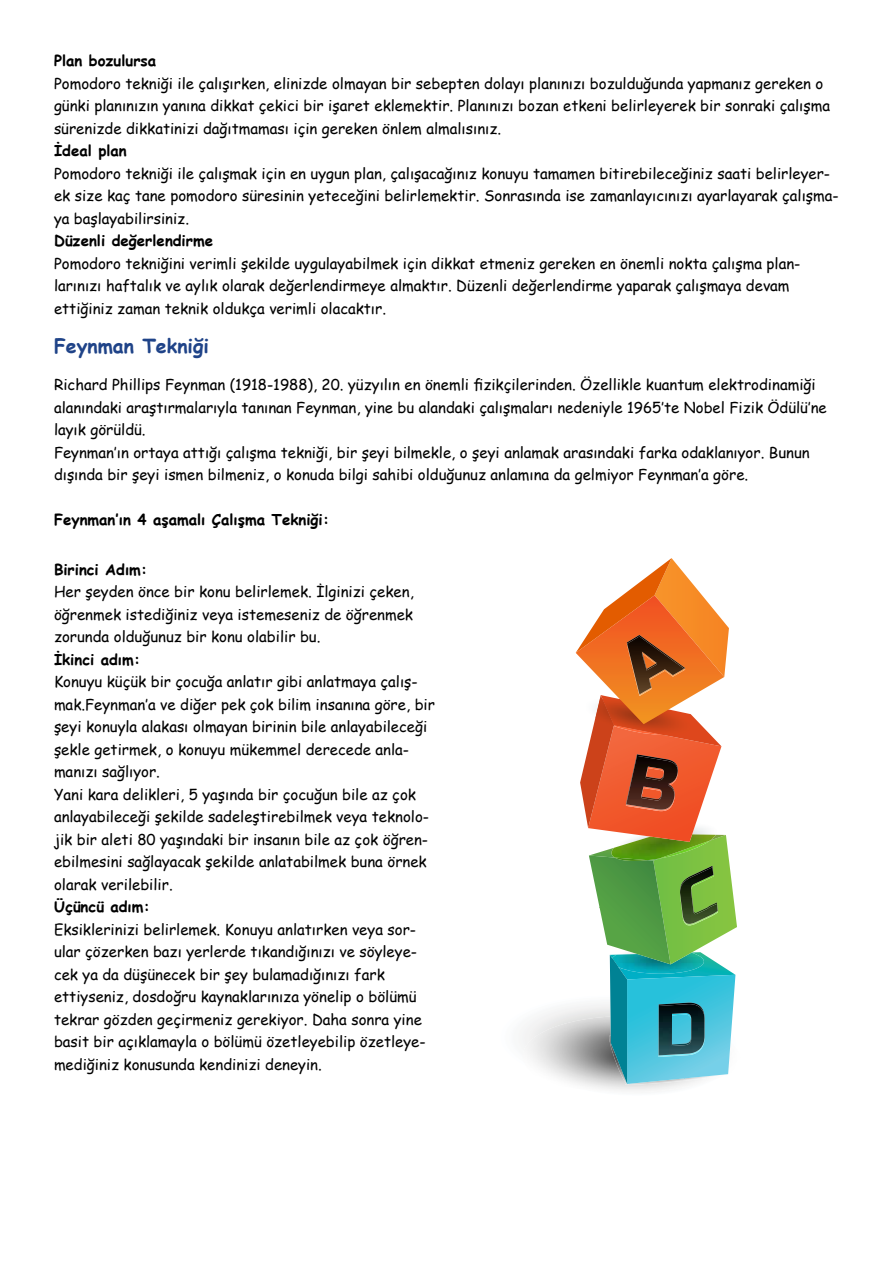
<style>
.page{position:relative;width:893px;height:1263px;background:#fff}
.page>*{position:absolute;margin:0;border:0;box-sizing:border-box;transform-origin:0 0}
.t1{font:700 19.5px "Comic Sans MS";color:#1f4388}
.t2{font:15px/22.5px "Comic Sans MS";color:#000}
.t3{font:700 15px "Comic Sans MS";color:#000}
</style>
<div class="page">
<svg style="left:522px;top:558px;width:215px;height:533px"></svg>
<img style="left:627px;top:688px;width:58px;height:8px">
<img style="left:626px;top:810px;width:52px;height:1px">
<img style="left:680px;top:924px;width:38px;height:1px">
<img style="left:659px;top:1055px;width:45px;height:2px">
<img style="left:627px;top:635px;width:58px;height:53px">
<img style="left:627px;top:636px;width:57px;height:58px">
<img style="left:626px;top:754px;width:52px;height:2px">
<img style="left:626px;top:756px;width:52px;height:54px">
<img style="left:680px;top:866px;width:38px;height:1px">
<img style="left:680px;top:867px;width:38px;height:57px">
<img style="left:659px;top:1003px;width:46px;height:52px">
<img style="left:659px;top:1004px;width:45px;height:51px">
<p class="t3" style="left:54px;top:49px;width:104px">Plan bozulursa</p>
<p class="t2" style="left:54px;top:71px;width:778px">Pomodoro tekniği ile çalışırken, elinizde olmayan bir sebepten dolayı planınızı bozulduğunda yapmanız gereken o günki planınızın yanına dikkat çekici bir işaret eklemektir. Planınızı bozan etkeni belirleyerek bir sonraki çalışma sürenizde dikkatinizi dağıtmaması için gereken önlem almalısınız.</p>
<p class="t3" style="left:54px;top:139px;width:74px">İdeal plan</p>
<p class="t2" style="left:54px;top:161px;width:786px">Pomodoro tekniği ile çalışmak için en uygun plan, çalışacağınız konuyu tamamen bitirebileceğiniz saati belirleyer&shy;ek size kaç tane pomodoro süresinin yeteceğini belirlemektir. Sonrasında ise zamanlayıcınızı ayarlayarak çalışma&shy;ya başlayabilirsiniz.</p>
<p class="t3" style="left:54px;top:229px;width:161px">Düzenli değerlendirme</p>
<p class="t2" style="left:54px;top:251px;width:748px">Pomodoro tekniğini verimli şekilde uygulayabilmek için dikkat etmeniz gereken en önemli nokta çalışma plan&shy;larınızı haftalık ve aylık olarak değerlendirmeye almaktır. Düzenli değerlendirme yaparak çalışmaya devam ettiğiniz zaman teknik oldukça verimli olacaktır.</p>
<h1 class="t1" style="left:54px;top:331px;width:156px">Feynman Tekniği</h1>
<p class="t2" style="left:54px;top:373px;width:774px">Richard Phillips Feynman (1918-1988), 20. yüzyılın en önemli fizikçilerinden. Özellikle kuantum elektrodinamiği alanındaki araştırmalarıyla tanınan Feynman, yine bu alandaki çalışmaları nedeniyle 1965’te Nobel Fizik Ödülü’ne layık görüldü.<br>Feynman’ın ortaya attığı çalışma tekniği, bir şeyi bilmekle, o şeyi anlamak arasındaki farka odaklanıyor. Bunun dışında bir şeyi ismen bilmeniz, o konuda bilgi sahibi olduğunuz anlamına da gelmiyor Feynman’a göre.</p>
<p class="t3" style="left:54px;top:508px;width:277px">Feynman’ın 4 aşamalı Çalışma Tekniği:</p>
<p class="t3" style="left:54px;top:558px;width:95px">Birinci Adım:</p>
<p class="t2" style="left:54px;top:580px;width:361px;text-align:justify">Her şeyden önce bir konu belirlemek. İlginizi çeken, öğrenmek istediğiniz veya istemeseniz de öğrenmek zorunda olduğunuz bir konu olabilir bu.</p>
<p class="t3" style="left:54px;top:648px;width:88px">İkinci adım:</p>
<p class="t2" style="left:54px;top:670px;width:382px">Konuyu küçük bir çocuğa anlatır gibi anlatmaya çalış&shy;mak.Feynman’a ve diğer pek çok bilim insanına göre, bir şeyi konuyla alakası olmayan birinin bile anlayabileceği şekle getirmek, o konuyu mükemmel derecede anla&shy;manızı sağlıyor.<br>Yani kara delikleri, 5 yaşında bir çocuğun bile az çok anlayabileceği şekilde sadeleştirebilmek veya teknolo&shy;jik bir aleti 80 yaşındaki bir insanın bile az çok öğren&shy;ebilmesini sağlayacak şekilde anlatabilmek buna örnek olarak verilebilir.</p>
<p class="t3" style="left:54px;top:895px;width:97px">Üçüncü adım:</p>
<p class="t2" style="left:54px;top:917px;width:373px">Eksiklerinizi belirlemek. Konuyu anlatırken veya sor&shy;ular çözerken bazı yerlerde tıkandığınızı ve söyleye&shy;cek ya da düşünecek bir şey bulamadığınızı fark ettiyseniz, dosdoğru kaynaklarınıza yönelip o bölümü tekrar gözden geçirmeniz gerekiyor. Daha sonra yine basit bir açıklamayla o bölümü özetleyebilip özetleye&shy;mediğiniz konusunda kendinizi deneyin.</p>
</div>
